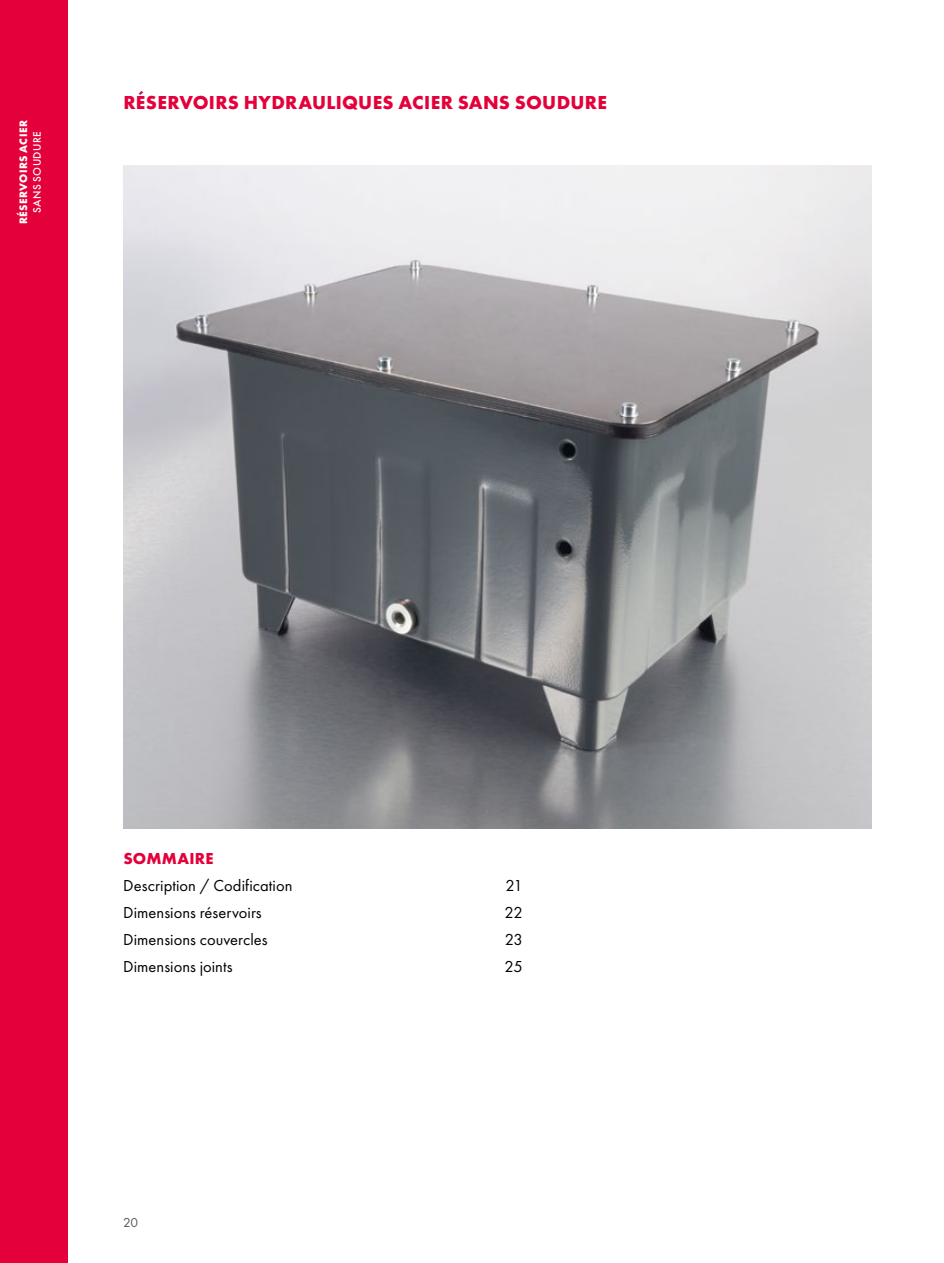
<style>
.page{position:relative;width:944px;height:1263px;background:#fff}
.page>*{position:absolute;margin:0;border:0;box-sizing:border-box;transform-origin:0 0}
.t1{font:700 19.5px "Futura PT";letter-spacing:.015em;color:#e4003a}
.t2{font:16.5px/27px "Futura PT";letter-spacing:.005em;color:#000}
.t3{font:700 16.5px "Futura PT";letter-spacing:.015em;color:#e4003a}
.t4{font:13.5px "Futura PT";color:#575756}
.t5{font:700 11.25px "Futura PT";letter-spacing:.035em;color:#fff}
.t6{font:500 11.25px "Futura PT";letter-spacing:.03em;color:#fff}
</style>
<div class="page">
<div style="left:0;top:0;width:68px;height:1263px;background:#e4003a"></div>
<img style="left:123px;top:165px;width:749px;height:664px">
<p class="t5" style="left:16px;top:224px;width:105px;rotate:-90deg">RÉSERVOIRS ACIER</p>
<p class="t6" style="left:30px;top:213px;width:83px;rotate:-90deg">SANS SOUDURE</p>
<p class="t1" style="left:123px;top:90px;width:485px">RÉSERVOIRS HYDRAULIQUES ACIER SANS SOUDURE</p>
<p class="t3" style="left:123px;top:848px;width:92px">SOMMAIRE</p>
<p class="t2" style="left:123px;top:872px;width:171px">Description / Codification<br>Dimensions réservoirs<br>Dimensions couvercles<br>Dimensions joints</p>
<p class="t2" style="left:504px;top:872px;width:20px;text-align:justify">21<br>22<br>23<br>25</p>
<p class="t4" style="left:123px;top:1214px;width:16px">20</p>
</div>
